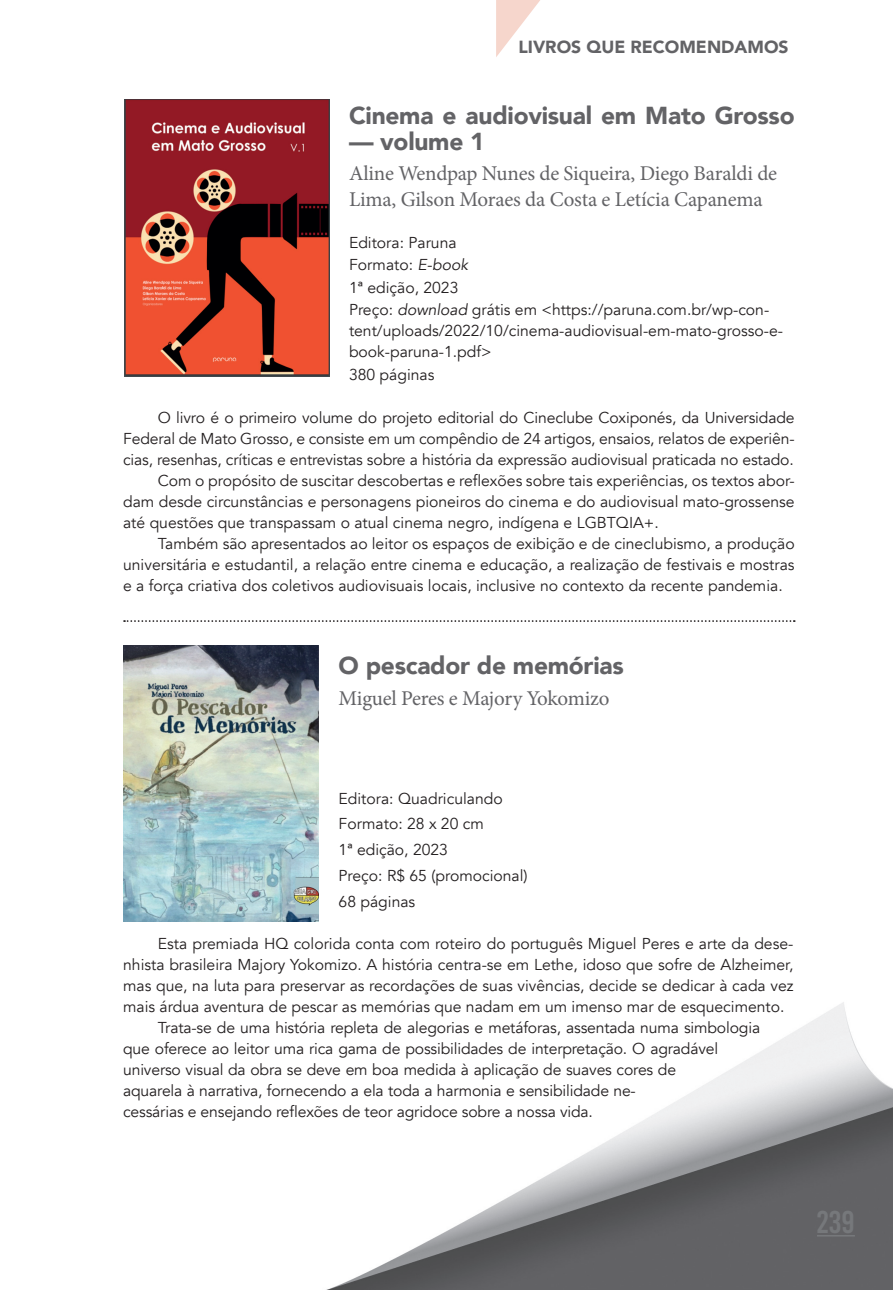
<style>
.page{position:relative;width:893px;height:1290px;background:#fff}
.page>*{position:absolute;margin:0;border:0;box-sizing:border-box;transform-origin:0 0}
.t1{font:31.5px "Bebas Kai";color:#76787b}
.t2{font:900 24.5px "Avenir";letter-spacing:-.01em;color:#636366}
.t3{font:21px/25.2px "Minion Pro";letter-spacing:-.01em;color:#636366}
.t4{font:900 17.5px "Avenir";color:#636366}
.t5{font:15.75px/25.9px "Avenir";color:#231f20}
.s1{font-style:italic}
</style>
<div class="page">
<svg style="left:496px;top:0;width:44px;height:57px"></svg>
<img style="left:326px;top:1002px;width:567px;height:288px">
<svg style="left:124px;top:620px;width:671px;height:2px"></svg>
<img style="left:123px;top:645px;width:196px;height:276px">
<img style="left:124px;top:99px;width:205px;height:277px">
<hr style="left:817px;top:1235px;width:38px;height:1px;background:#76787b">
<p class="t4" style="left:518px;top:32px;width:272px">LIVROS QUE RECOMENDAMOS</p>
<h2 class="t2" style="left:349px;top:94px;width:447px">Cinema e audiovisual em Mato Grosso</h2>
<h2 class="t2" style="left:349px;top:121px;width:137px">— volume 1</h2>
<h3 class="t3" style="left:349px;top:161px;width:430px">Aline Wendpap Nunes de Siqueira, Diego Baraldi de<br>Lima, Gilson Moraes da Costa e Letícia Capanema</h3>
<p class="t5" style="left:349px;top:231px;width:422px;line-height:22.6px">Editora: Paruna<br>Formato: <span class="s1">E-book<br></span>1ª edição, 2023<br>Preço: <span class="s1">download</span> grátis em &lt;https://paruna.com.br/wp-con-</p>
<p class="t5" style="left:349px;top:320px;width:436px;line-height:21px">tent/uploads/2022/10/cinema-audiovisual-em-mato-grosso-e&shy;book-paruna-1.pdf&gt;</p>
<p class="t5" style="left:349px;top:361px;width:87px">380 páginas</p>
<p class="t5" style="left:158px;top:405px;width:638px">O livro é o primeiro volume do projeto editorial do Cineclube Coxiponés, da Universidade</p>
<p class="t5" style="left:123px;top:426px;width:673px">Federal de Mato Grosso, e consiste em um compêndio de 24 artigos, ensaios, relatos de experiên-</p>
<p class="t5" style="left:123px;top:447px;width:672px">cias, resenhas, críticas e entrevistas sobre a história da expressão audiovisual praticada no estado.</p>
<p class="t5" style="left:158px;top:468px;width:638px">Com o propósito de suscitar descobertas e reflexões sobre tais experiências, os textos abor-</p>
<p class="t5" style="left:123px;top:489px;width:673px">dam desde circunstâncias e personagens pioneiros do cinema e do audiovisual mato-grossense</p>
<p class="t5" style="left:123px;top:510px;width:537px">até questões que transpassam o atual cinema negro, indígena e LGBTQIA+.</p>
<p class="t5" style="left:158px;top:531px;width:638px">Também são apresentados ao leitor os espaços de exibição e de cineclubismo, a produção</p>
<p class="t5" style="left:123px;top:552px;width:673px">universitária e estudantil, a relação entre cinema e educação, a realização de festivais e mostras</p>
<p class="t5" style="left:123px;top:573px;width:661px">e a força criativa dos coletivos audiovisuais locais, inclusive no contexto da recente pandemia.</p>
<h2 class="t2" style="left:339px;top:645px;width:287px">O pescador de memórias</h2>
<h3 class="t3" style="left:339px;top:685px;width:272px">Miguel Peres e Majory Yokomizo</h3>
<p class="t5" style="left:339px;top:785px;width:191px">Editora: Quadriculando<br>Formato: 28 x 20 cm<br>1ª edição, 2023<br>Preço: R$ 65 (promocional)<br>68 páginas</p>
<p class="t5" style="left:158px;top:931px;width:637px">Esta premiada HQ colorida conta com roteiro do português Miguel Peres e arte da dese-</p>
<p class="t5" style="left:123px;top:952px;width:672px">nhista brasileira Majory Yokomizo. A história centra-se em Lethe, idoso que sofre de Alzheimer,</p>
<p class="t5" style="left:123px;top:973px;width:672px">mas que, na luta para preservar as recordações de suas vivências, decide se dedicar à cada vez</p>
<p class="t5" style="left:123px;top:994px;width:663px">mais árdua aventura de pescar as memórias que nadam em um imenso mar de esquecimento.</p>
<p class="t5" style="left:158px;top:1015px;width:604px">Trata-se de uma história repleta de alegorias e metáforas, assentada numa simbologia</p>
<p class="t5" style="left:123px;top:1036px;width:597px">que oferece ao leitor uma rica gama de possibilidades de interpretação. O agradável</p>
<p class="t5" style="left:123px;top:1057px;width:554px">universo visual da obra se deve em boa medida à aplicação de suaves cores de</p>
<p class="t5" style="left:123px;top:1078px;width:514px">aquarela à narrativa, fornecendo a ela toda a harmonia e sensibilidade ne-</p>
<p class="t5" style="left:123px;top:1099px;width:471px">cessárias e ensejando reflexões de teor agridoce sobre a nossa vida.</p>
<h1 class="t1" style="left:817px;top:1205px;width:39px">239</h1>
</div>
